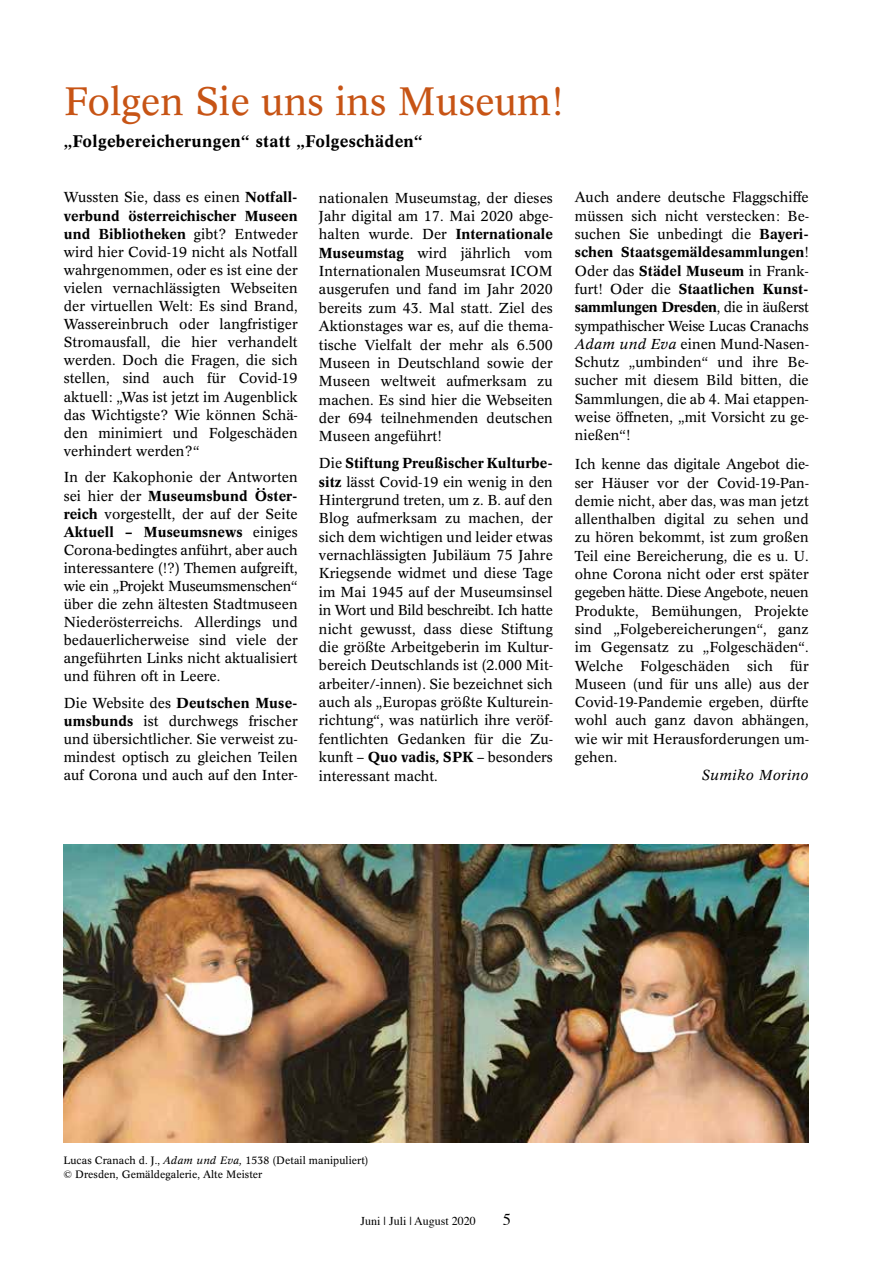
<style>
.page{position:relative;width:893px;height:1263px;background:#fff}
.page>*{position:absolute;margin:0;border:0;box-sizing:border-box;transform-origin:0 0}
.t1{font:39px "Concorde BQ";color:#c75415}
.t2{font:500 16.5px "Concorde BQ";letter-spacing:.02em;color:#000}
.t3{font:16.5px "Times";color:#000}
.t4{font:14.25px/18.3px "Concorde BQ";letter-spacing:.005em;color:#000;text-align:justify}
.t5{font:italic 14.25px "Concorde BQ";letter-spacing:.025em;color:#000}
.t6{font:12px "Times";color:#000}
.t7{font:10.5px/13.5px "Concorde BQ";letter-spacing:.005em;color:#000}
.s1{font-weight:500}
.s2{font-style:italic}
</style>
<div class="page">
<img style="left:63px;top:845px;width:745px;height:297px">
<h1 class="t1" style="left:64px;top:80px;width:500px">Folgen Sie uns ins Museum!</h1>
<p class="t2" style="left:64px;top:131px;width:361px">„Folgebereicherungen“ statt „Folgeschäden“</p>
<p class="t4" style="left:64px;top:189px;width:235px">Wussten Sie, dass es einen <span class="s1">Notfall&shy;verbund österreichischer Museen und Bibliotheken</span> gibt? Entweder wird hier Covid-19 nicht als Notfall wahrgenommen, oder es ist eine der vielen vernachlässigten Webseiten der virtuellen Welt: Es sind Brand, Wassereinbruch oder langfristiger Stromausfall, die hier verhandelt werden. Doch die Fragen, die sich stellen, sind auch für Covid-19 aktuell: „Was ist jetzt im Augenblick das Wichtigste? Wie können Schä&shy;den minimiert und Folgeschäden verhindert werden?“</p>
<p class="t4" style="left:64px;top:468px;width:235px">In der Kakophonie der Antworten sei hier der <span class="s1">Museumsbund Öster&shy;reich</span> vorgestellt, der auf der Seite <span class="s1">Aktuell – Museumsnews</span> einiges Corona-bedingtes anführt, aber auch interessantere (!?) Themen aufgreift, wie ein „Projekt Museumsmenschen“ über die zehn ältesten Stadtmuseen Niederösterreichs. Allerdings und bedauerlicherweise sind viele der angeführten Links nicht aktualisiert und führen oft in Leere.</p>
<p class="t4" style="left:64px;top:694px;width:235px">Die Website des <span class="s1">Deutschen Muse&shy;umsbunds</span> ist durchwegs frischer und übersichtlicher. Sie verweist zu&shy;mindest optisch zu gleichen Teilen auf Corona und auch auf den Inter-</p>
<p class="t4" style="left:319px;top:189px;width:235px">nationalen Museumstag, der dieses Jahr digital am 17. Mai 2020 abge&shy;halten wurde. Der <span class="s1">Internationale Museumstag</span> wird jährlich vom Internationalen Museumsrat ICOM ausgerufen und fand im Jahr 2020 bereits zum 43. Mal statt. Ziel des Aktionstages war es, auf die thema&shy;tische Vielfalt der mehr als 6.500<br>Museen in Deutschland sowie der Museen weltweit aufmerksam zu machen. Es sind hier die Webseiten der 694 teilnehmenden deutschen Museen angeführt!</p>
<p class="t4" style="left:319px;top:454px;width:235px">Die <span class="s1">Stiftung Preußischer Kulturbe&shy;sitz</span> lässt Covid-19 ein wenig in den Hintergrund treten, um z. B. auf den Blog aufmerksam zu machen, der sich dem wichtigen und leider etwas vernachlässigten Jubiläum 75 Jahre Kriegsende widmet und diese Tage im Mai 1945 auf der Museumsinsel in Wort und Bild beschreibt. Ich hatte nicht gewusst, dass diese Stiftung die größte Arbeitgeberin im Kultur&shy;bereich Deutschlands ist (2.000 Mit&shy;arbeiter/-innen). Sie bezeichnet sich auch als „Europas größte Kulturein&shy;richtung“, was natürlich ihre veröf&shy;fentlichten Gedanken für die Zu&shy;kunft – <span class="s1">Quo vadis, SPK</span> – besonders interessant macht.</p>
<p class="t4" style="left:575px;top:188px;width:235px">Auch andere deutsche Flaggschiffe müssen sich nicht verstecken: Be&shy;suchen Sie unbedingt die <span class="s1">Bayeri&shy;schen Staatsgemäldesammlungen</span>!<br>Oder das <span class="s1">Städel Museum</span> in Frank&shy;furt! Oder die <span class="s1">Staatlichen Kunst&shy;sammlungen Dresden</span>, die in äußerst sympathischer Weise Lucas Cranachs <span class="s2">Adam und Eva</span> einen Mund-Nasen-Schutz „umbinden“ und ihre Be&shy;sucher mit diesem Bild bitten, die Sammlungen, die ab 4. Mai etappen&shy;weise öffneten, „mit Vorsicht zu ge&shy;nießen“!</p>
<p class="t4" style="left:575px;top:455px;width:235px">Ich kenne das digitale Angebot die&shy;ser Häuser vor der Covid-19-Pan&shy;demie nicht, aber das, was man jetzt allenthalben digital zu sehen und zu hören bekommt, ist zum großen Teil eine Bereicherung, die es u. U. ohne Corona nicht oder erst später gegeben hätte. Diese Angebote, neuen Produkte, Bemühungen, Projekte sind „Folgebereicherungen“, ganz im Gegensatz zu „Folgeschäden“.<br>Welche Folgeschäden sich für Museen (und für uns alle) aus der Covid-19-Pandemie ergeben, dürfte wohl auch ganz davon abhängen, wie wir mit Herausforderungen um&shy;gehen.</p>
<p class="t5" style="left:702px;top:767px;width:108px">Sumiko Morino</p>
<p class="t7" style="left:63px;top:1154px;width:307px">Lucas Cranach d. J., <span class="s2">Adam und Eva,</span> 1538 (Detail manipuliert) © Dresden, Gemäldegalerie, Alte Meister</p>
<p class="t6" style="left:361px;top:1210px;width:117px">Juni | Juli | August 2020</p>
<p class="t3" style="left:503px;top:1204px;width:10px">5</p>
</div>
